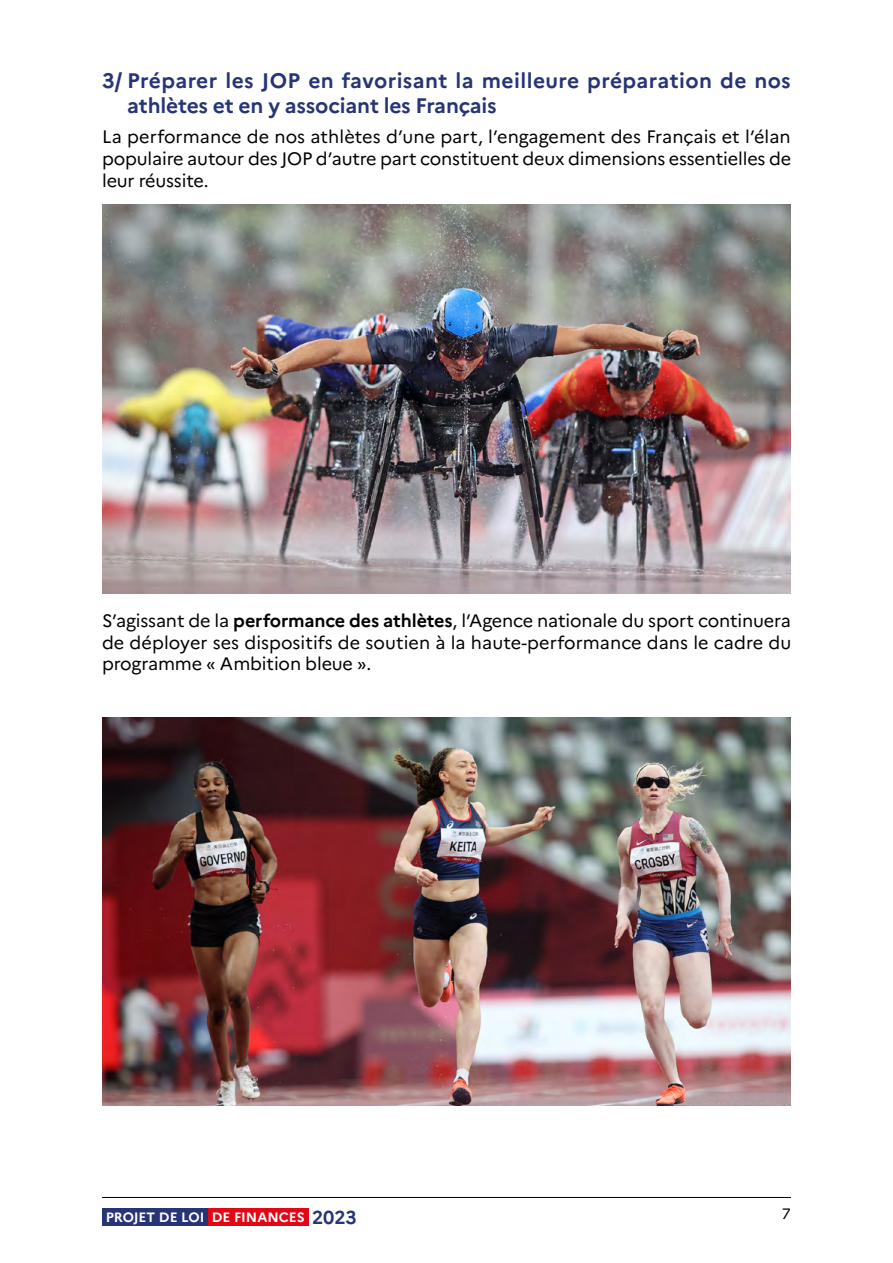
<style>
.page{position:relative;width:893px;height:1263px;background:#fff}
.page>*{position:absolute;margin:0;border:0;box-sizing:border-box;transform-origin:0 0}
.TITRE_2{font:700 21px/25.2px "Marianne";letter-spacing:.01em;color:#273475}
.Texte{font:18px/21.6px "Marianne";letter-spacing:-.01em;color:#000;text-align:justify}
.t1{font:15px "Marianne";color:#000}
.t2{font:700 13.5px "Marianne";color:#fff}
.s1{font-weight:700}
.s2{font-size:18.75px;color:#273475}
</style>
<div class="page">
<hr style="left:102px;top:1197px;width:689px;height:1px;background:#000">
<div style="left:102px;top:1208px;width:106px;height:17px;background:#273475"></div>
<div style="left:208px;top:1208px;width:100px;height:17px;background:#e30613"></div>
<img style="left:102px;top:717px;width:689px;height:389px">
<img style="left:102px;top:205px;width:689px;height:388px">
<p class="TITRE_2" style="left:127px;top:68px;width:665px;text-indent:-25px">3/ Préparer les JOP en favorisant la meilleure préparation de nos athlètes et en y associant les Français</p>
<p class="Texte" style="left:102px;top:126px;width:691px">La performance de nos athlètes d’une part, l’engagement des Français et l’élan populaire autour des JOP d’autre part constituent deux dimensions essentielles de leur réussite.</p>
<p class="Texte" style="left:102px;top:610px;width:691px">S’agissant de la <span class="s1">performance des athlètes</span>, l’Agence nationale du sport continuera de déployer ses dispositifs de soutien à la haute-performance dans le cadre du programme « Ambition bleue ».</p>
<p class="t2" style="left:106px;top:1209px;width:253px">PROJET DE LOI DE FINANCES <span class="s2">2023</span></p>
<p class="t1" style="left:782px;top:1205px;width:10px">7</p>
</div>
